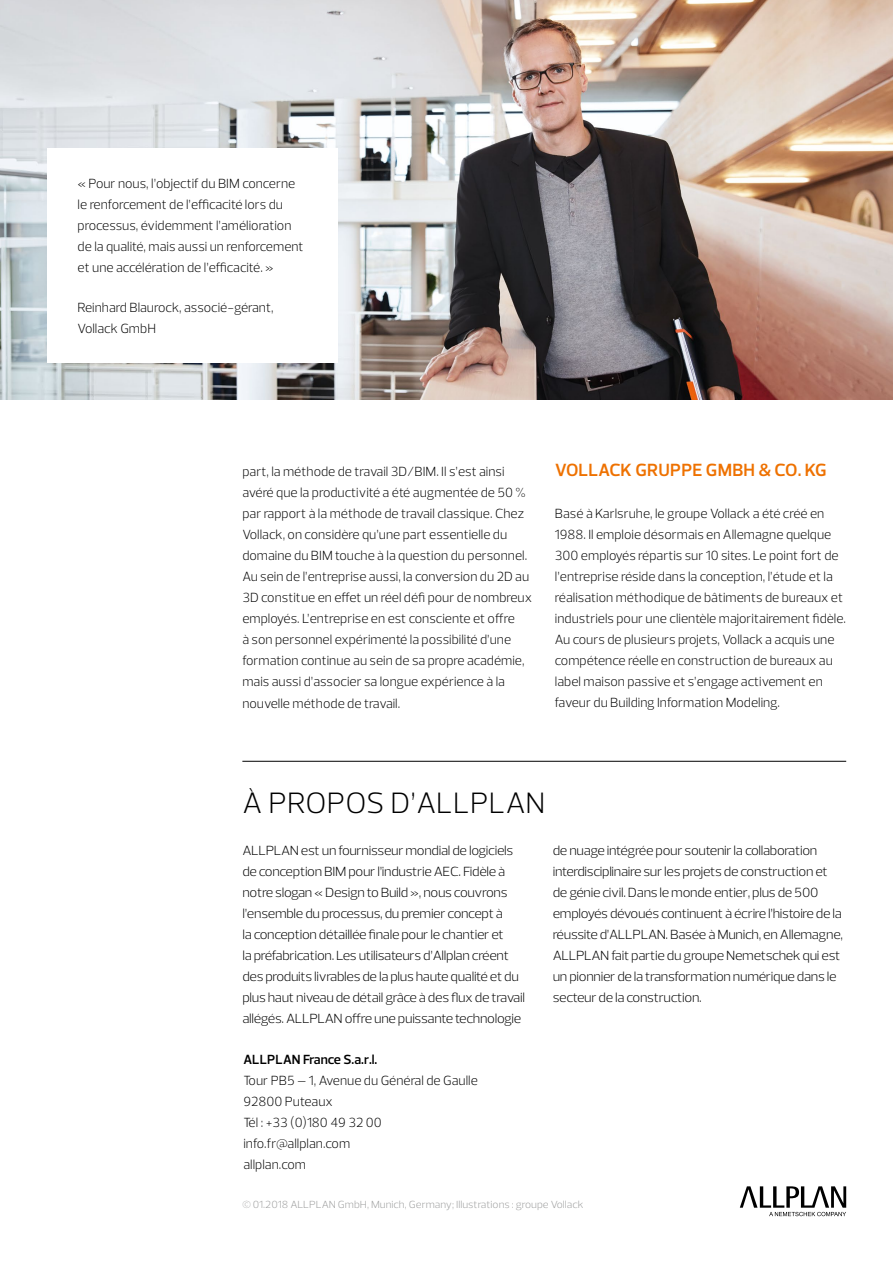
<style>
.page{position:relative;width:893px;height:1263px;background:#fff}
.page>*{position:absolute;margin:0;border:0;box-sizing:border-box;transform-origin:0 0}
.t1{font:300 30px "Prelo";letter-spacing:.015em;color:#000}
.t2{font:600 18px "Prelo";letter-spacing:.015em;color:#ee7100}
.t3{font:300 13.5px/21px "Prelo";color:#000}
.t4{font:300 13.5px/21px "Prelo";letter-spacing:-.025em;color:#000;scale:1.05 1}
.t5{font:600 13.5px "Prelo";letter-spacing:.015em;color:#000}
.t6{font:300 10.5px "Prelo";color:#9c9d9d;scale:1.05 1}
</style>
<div class="page">
<img style="left:0;top:0;width:893px;height:400px">
<div style="left:48px;top:148px;width:290px;height:214px;background:#fff"></div>
<svg style="left:740px;top:1186px;width:106px;height:30px"></svg>
<hr style="left:242px;top:761px;width:604px;height:1px;background:#000">
<p class="t3" style="left:78px;top:173px;width:228px">« Pour nous, l’objectif du BIM concerne le renforcement de l’efficacité lors du processus, évidemment l’amélioration de la qualité, mais aussi un renforcement et une accélération de l’efficacité. »</p>
<p class="t3" style="left:78px;top:297px;width:198px">Reinhard Blaurock, associé-gérant,<br>Vollack GmbH</p>
<p class="t3" style="left:242px;top:461px;width:291px">part, la méthode de travail 3D/BIM. Il s’est ainsi avéré que la productivité a été augmentée de 50 % par rapport à la méthode de travail classique. Chez Vollack, on considère qu’une part essentielle du domaine du BIM touche à la question du personnel.<br>Au sein de l’entreprise aussi, la conversion du 2D au 3D constitue en effet un réel défi pour de nombreux employés. L’entreprise en est consciente et offre<br>à son personnel expérimenté la possibilité d’une formation continue au sein de sa propre académie, mais aussi d’associer sa longue expérience à la nouvelle méthode de travail.</p>
<h2 class="t2" style="left:555px;top:459px;width:115px">VOLLACK GRUPPE</h2>
<h2 class="t2" style="left:706px;top:459px;width:122px">GMBH &amp; CO. KG</h2>
<p class="t3" style="left:555px;top:503px;width:293px">Basé à Karlsruhe, le groupe Vollack a été créé en 1988. Il emploie désormais en Allemagne quelque 300 employés répartis sur 10 sites. Le point fort de l’entreprise réside dans la conception, l’étude et la réalisation méthodique de bâtiments de bureaux et industriels pour une clientèle majoritairement fidèle.<br>Au cours de plusieurs projets, Vollack a acquis une compétence réelle en construction de bureaux au label maison passive et s’engage activement en faveur du Building Information Modeling.</p>
<h1 class="t1" style="left:243px;top:784px;width:84px">À propo</h1>
<h1 class="t1" style="left:366px;top:784px;width:159px">s d’ALLPLAN</h1>
<p class="t4" style="left:242px;top:840px;width:271px">ALLPLAN est un fournisseur mondial de logiciels de conception BIM pour l’industrie AEC. Fidèle à notre slogan « Design to Build », nous couvrons l’ensemble du processus, du premier concept à<br>la conception détaillée finale pour le chantier et<br>la préfabrication. Les utilisateurs d’Allplan créent des produits livrables de la plus haute qualité et du plus haut niveau de détail grâce à des flux de travail allégés. ALLPLAN offre une puissante technologie</p>
<p class="t4" style="left:553px;top:840px;width:278px">de nuage intégrée pour soutenir la collaboration interdisciplinaire sur les projets de construction et de génie civil. Dans le monde entier, plus de 500 employés dévoués continuent à écrire l’histoire de la réussite d’ALLPLAN. Basée à Munich, en Allemagne, ALLPLAN fait partie du groupe Nemetschek qui est un pionnier de la transformation numérique dans le secteur de la construction.</p>
<p class="t5" style="left:244px;top:1051px;width:135px">ALLPLAN FRANCE S.A.R.L.</p>
<p class="t3" style="left:243px;top:1070px;width:236px">Tour PB5 – 1, Avenue du Général de Gaulle<br>92800 Puteaux<br>Tél : +33 (0)180 49 32 00 info.fr@allplan.com<br>allplan.com</p>
<p class="t6" style="left:242px;top:1198px;width:327px">© 01.2018 ALLPLAN GmbH, Munich, Germany; Illustrations : groupe Vollack</p>
</div>
